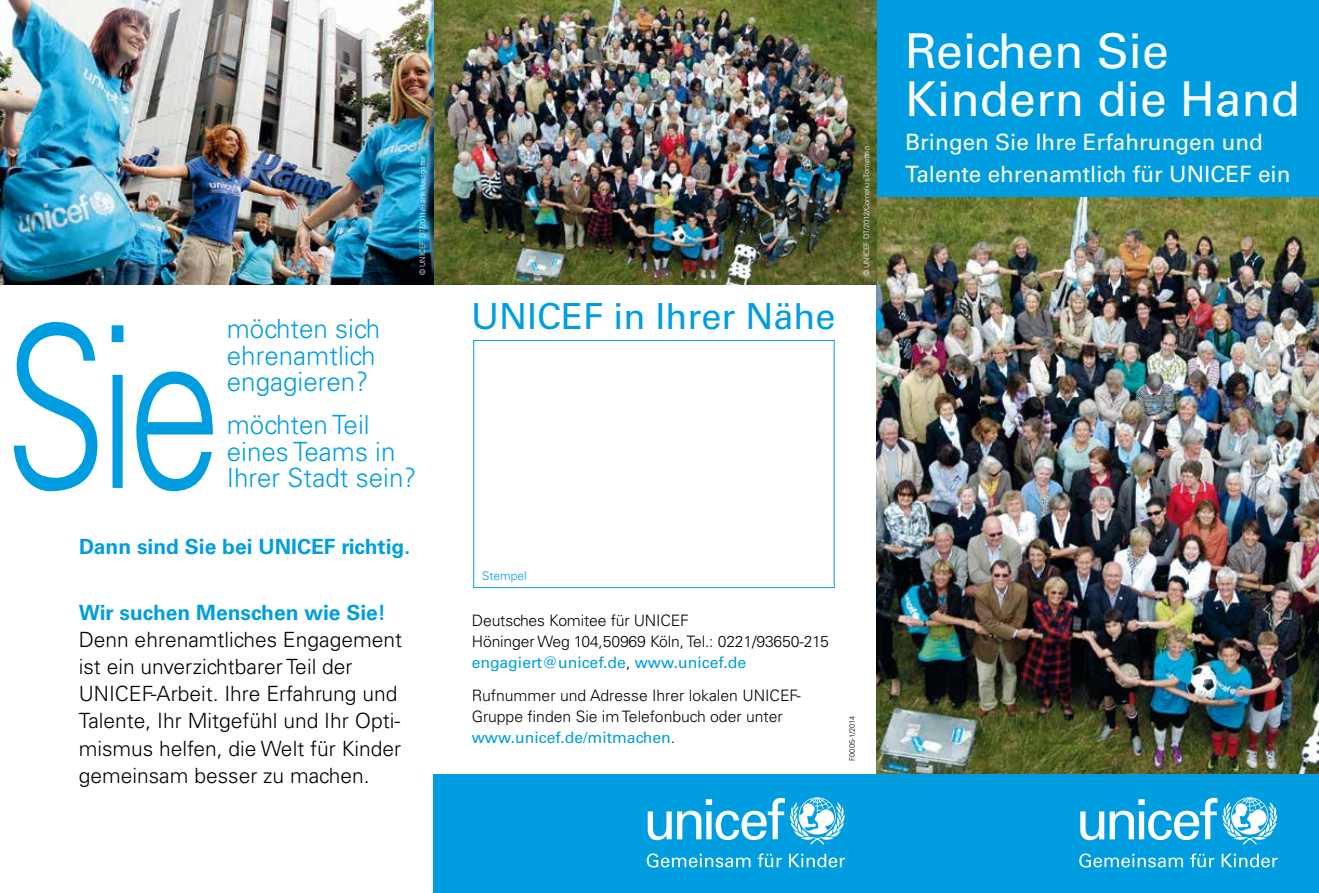
<style>
.page{position:relative;width:1319px;height:893px;background:#fff}
.page>*{position:absolute;margin:0;border:0;box-sizing:border-box;transform-origin:0 0}
.t1{font:300 225.15px "Univers LT Std";color:#009ee0;scale:.75 1}
.t2{font:48px/48px "Univers LT Std";color:#fff}
.t3{font:36px "Univers LT Std";color:#009ee0}
.t4{font:300 26.55px/26.5px "Univers LT Std";color:#009ee0}
.t5{font:22.5px/31.5px "Univers LT Std";color:#fff}
.t6{font:300 21px/27px "Univers LT Std";color:#000}
.t7{font:700 21px "Univers LT Std";color:#009ee0}
.t8{font:300 15.75px/21px "Univers LT Std";letter-spacing:-.01em;color:#000}
.t9{font:300 12px "Univers LT Std";color:#009ee0}
.t10{font:300 7.5px "Univers LT Std";color:#fff}
.t11{font:300 7.5px "Univers LT Std";color:#000}
.s1{font-weight:400;color:#009ee0}
</style>
<div class="page">
<img style="left:876px;top:197px;width:442px;height:578px">
<div style="left:876px;top:0;width:442px;height:197px;background:#009ee0"></div>
<div style="left:434px;top:775px;width:884px;height:118px;background:#009ee0"></div>
<svg style="left:1080px;top:797px;width:196px;height:48px"></svg>
<svg style="left:1079px;top:853px;width:103px;height:14px"></svg>
<svg style="left:1190px;top:853px;width:24px;height:14px"></svg>
<svg style="left:1221px;top:854px;width:56px;height:13px"></svg>
<svg style="left:647px;top:811px;width:24px;height:29px"></svg>
<svg style="left:677px;top:797px;width:167px;height:48px"></svg>
<svg style="left:646px;top:853px;width:104px;height:14px"></svg>
<svg style="left:757px;top:853px;width:24px;height:14px"></svg>
<svg style="left:789px;top:854px;width:55px;height:13px"></svg>
<div style="left:473px;top:340px;width:361px;height:248px;border:1px solid #009ee0"></div>
<img style="left:0;top:0;width:876px;height:285px">
<h1 class="t1" style="left:4px;top:272px;width:292px">Sie</h1>
<h3 class="t4" style="left:227px;top:315px;width:155px">möchten sich ehrenamtlich engagieren?</h3>
<h3 class="t4" style="left:227px;top:411px;width:170px">möchten Teil eines Teams in</h3>
<p class="t10" style="left:418px;top:275px;width:122px;rotate:-90deg">© UNICEF DT/2011/Frank Vossgätter</p>
<p class="t10" style="left:861px;top:276px;width:132px;rotate:-90deg">© UNICEF DT/2012/Cornelius Tometten</p>
<h3 class="t3" style="left:471px;top:295px;width:366px">UNICEF in Ihrer Nähe</h3>
<h3 class="t4" style="left:227px;top:464px;width:191px">Ihrer Stadt sein?</h3>
<h3 class="t7" style="left:79px;top:534px;width:332px">Dann sind Sie bei UNICEF richtig.</h3>
<h3 class="t7" style="left:79px;top:601px;width:309px">Wir suchen Menschen wie Sie!</h3>
<h3 class="t6" style="left:79px;top:626px;width:325px">Denn ehrenamtliches Engagement ist ein unverzichtbarer Teil der UNICEF-Arbeit. Ihre Erfahrung und Talente, Ihr Mitgefühl und Ihr Opti&shy;mismus helfen, die Welt für Kinder gemeinsam besser zu machen.</h3>
<p class="t9" style="left:482px;top:568px;width:46px">Stempel</p>
<p class="t8" style="left:472px;top:610px;width:358px">Deutsches Komitee für UNICEF<br>Höninger Weg 104,50969 Köln, Tel.: 0221/93650-215 <span class="s1">engagiert@unicef.de</span>, <span class="s1">www.unicef.de</span></p>
<p class="t8" style="left:472px;top:685px;width:330px">Rufnummer und Adresse Ihrer lokalen UNICEF-<br>Gruppe finden Sie im Telefonbuch oder unter <span class="s1">www.unicef.de/mitmachen</span>.</p>
<p class="t11" style="left:847px;top:761px;width:47px;rotate:-90deg">F0005-1/2014</p>
<h2 class="t2" style="left:905px;top:27px;width:396px">Reichen Sie<br>Kindern die Hand</h2>
<h3 class="t5" style="left:905px;top:127px;width:387px">Bringen Sie Ihre Erfahrungen und<br>Talente ehrenamtlich für UNICEF ein</h3>
</div>
